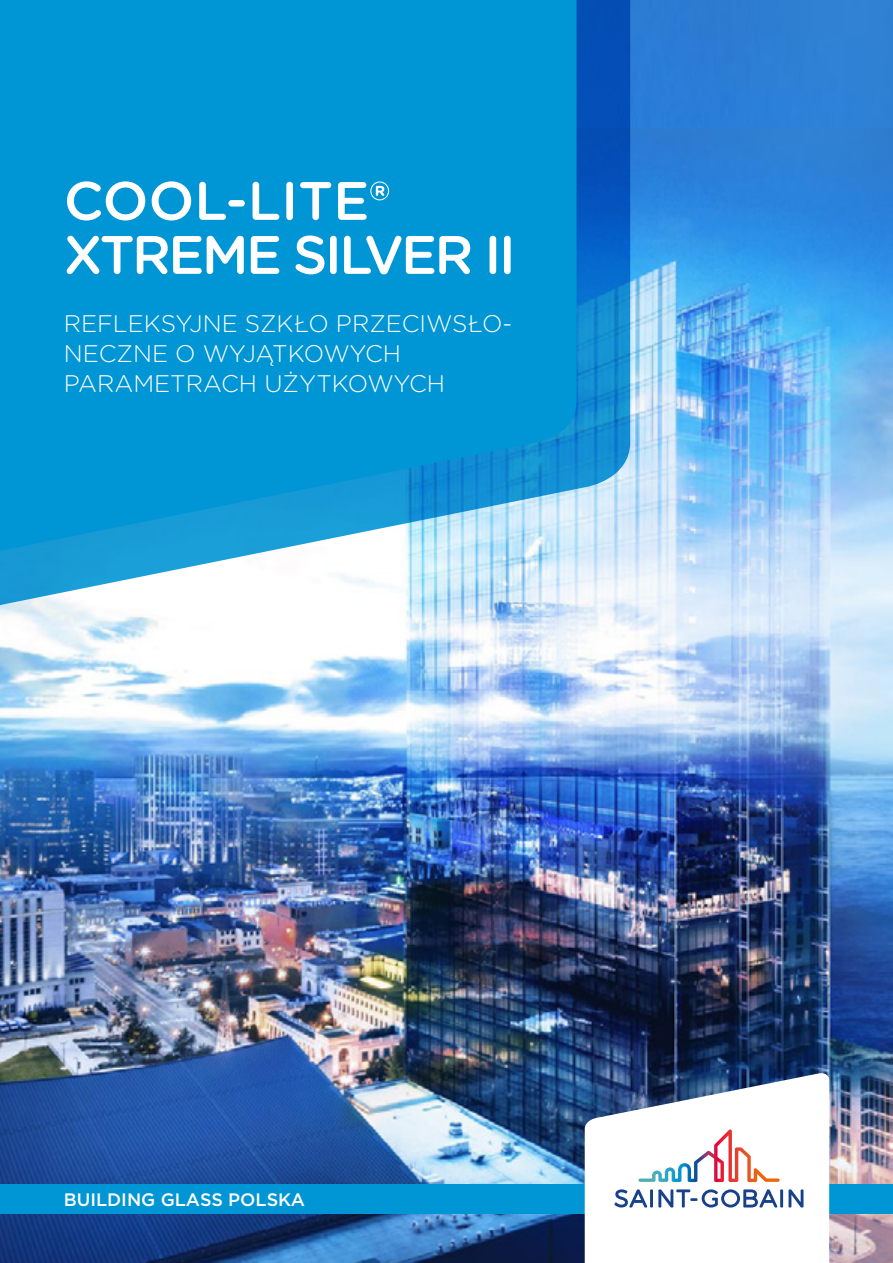
<style>
.page{position:relative;width:893px;height:1263px;background:#fff}
.page>*{position:absolute;margin:0;border:0;box-sizing:border-box;transform-origin:0 0}
.t1{font:500 54px/54px "Gotham Rounded";letter-spacing:-.05em;color:#fff}
.t2{font:300 24px/30px "Gotham Rounded";color:#fff}
.t3{font:500 18px "Gotham";color:#fff}
</style>
<div class="page">
<div style="left:630px;top:0;width:263px;height:129px;background:#2d7fd5"></div>
<img style="left:0;top:129px;width:893px;height:1134px">
<div style="left:0;top:1184px;width:893px;height:29px;background:#0095d4"></div>
<svg style="left:0;top:0;width:630px;height:608px"></svg>
<svg style="left:0;top:0;width:577px;height:553px;background:#0897d5"></svg>
<svg style="left:585px;top:1071px;width:244px;height:192px"></svg>
<svg style="left:614px;top:1189px;width:33px;height:18px"></svg>
<hr style="left:650px;top:1189px;width:3px;height:18px;background:#17428b">
<svg style="left:658px;top:1189px;width:119px;height:18px;background:#a8b8d3"></svg>
<hr style="left:780px;top:1189px;width:3px;height:18px;background:#17428b">
<svg style="left:788px;top:1189px;width:15px;height:18px"></svg>
<svg style="left:638px;top:1129px;width:142px;height:53px"></svg>
<h1 class="t1" style="left:64px;top:171px;width:454px">COOL-LITE®<br>XTREME SILVER II</h1>
<p class="t2" style="left:64px;top:307px;width:450px">REFLEKSYJNE SZKŁO PRZECIWSŁO-<br>NECZNE O WYJĄTKOWYCH<br>PARAMETRACH UŻYTKOWYCH</p>
<p class="t3" style="left:64px;top:1187px;width:242px">BUILDING GLASS POLSKA</p>
</div>
